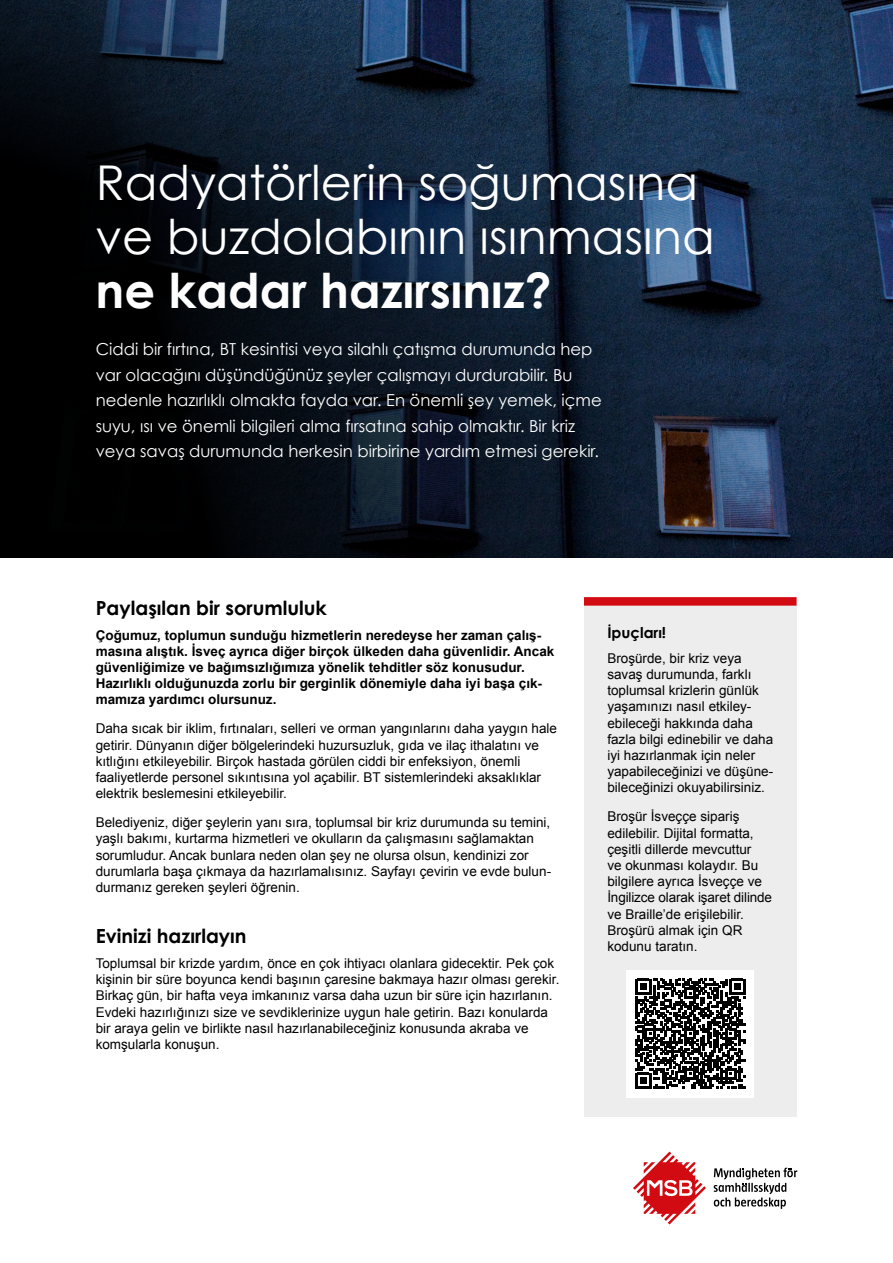
<style>
.page{position:relative;width:893px;height:1263px;background:#fff}
.page>*{position:absolute;margin:0;border:0;box-sizing:border-box;transform-origin:0 0}
.Rubrik_Liten{font:48px/54px "Century Gothic";color:#fff}
.Underrubrik_H3{font:700 19.5px "Century Gothic";color:#000}
.Ingress{font:16.5px/25.5px "Century Gothic";color:#fff}
.Rubrik{font:700 15px "Century Gothic";color:#000}
.Brödtext{font:13.5px/16.2px "Arial";color:#000}
.Text{font:13.5px/16.2px "Arial";color:#000}
.Brödtext-2{font:700 13.5px/16.2px "Arial";color:#000}
.s1{font-family:"Century Gothic Pro"}
.s2{font-weight:700}
</style>
<div class="page">
<svg style="left:0;top:0;width:893px;height:558px;background:#101e2f"></svg>
<svg style="left:633px;top:1151px;width:73px;height:73px"></svg>
<svg style="left:714px;top:1168px;width:83px;height:41px"></svg>
<div style="left:584px;top:951px;width:213px;height:165px;background:#ededed"></div>
<div style="left:584px;top:606px;width:213px;height:36px;background:#ededed"></div>
<div style="left:584px;top:597px;width:213px;height:9px;background:#d20a11"></div>
<div style="left:584px;top:632px;width:213px;height:184px;background:#ededed"></div>
<div style="left:584px;top:790px;width:213px;height:185px;background:#ededed"></div>
<div style="left:626px;top:970px;width:128px;height:127px;background:#fff"></div>
<svg style="left:635px;top:979px;width:110px;height:109px"></svg>
<h1 class="Rubrik_Liten" style="left:96px;top:155px;width:621px">Radyatörlerin so<span class="s1">ğ</span>umasına ve buzdolabının ısınmasına <span class="s2">ne kadar hazırsınız?</span></h1>
<p class="Ingress" style="left:96px;top:336px;width:508px">Ciddi bir fırtına, BT kesintisi veya silahlı çatı<span class="s1">ş</span>ma durumunda hep var olaca<span class="s1">ğ</span>ını dü<span class="s1">ş</span>ündü<span class="s1">ğ</span>ünüz <span class="s1">ş</span>eyler çalı<span class="s1">ş</span>mayı durdurabilir. Bu nedenle hazırlıklı olmakta fayda var. En önemli <span class="s1">ş</span>ey yemek, içme suyu, ısı ve önemli bilgileri alma fırsatına sahip olmaktır. Bir kriz veya sava<span class="s1">ş</span> durumunda herkesin birbirine yardım etmesi gerekir.</p>
<h2 class="Underrubrik_H3" style="left:96px;top:596px;width:233px">Payla<span class="s1">ş</span>ılan bir sorumluluk</h2>
<p class="Brödtext-2" style="left:96px;top:627px;width:460px">Çoğumuz, toplumun sunduğu hizmetlerin neredeyse her zaman çalış&shy;masına alıştık. İsveç ayrıca diğer birçok ülkeden daha güvenlidir. Ancak güvenliğimize ve bağımsızlığımıza yönelik tehditler söz konusudur.<br>Hazırlıklı olduğunuzda zorlu bir gerginlik dönemiyle daha iyi başa çık&shy;mamıza yardımcı olursunuz.</p>
<p class="Brödtext" style="left:96px;top:721px;width:463px">Daha sıcak bir iklim, fırtınaları, selleri ve orman yangınlarını daha yaygın hale getirir. Dünyanın diğer bölgelerindeki huzursuzluk, gıda ve ilaç ithalatını ve kıtlığını etkileyebilir. Birçok hastada görülen ciddi bir enfeksiyon, önemli faaliyetlerde personel sıkıntısına yol açabilir. BT sistemlerindeki aksaklıklar elektrik beslemesini etkileyebilir.</p>
<p class="Brödtext" style="left:96px;top:814px;width:457px">Belediyeniz, diğer şeylerin yanı sıra, toplumsal bir kriz durumunda su temini, yaşlı bakımı, kurtarma hizmetleri ve okulların da çalışmasını sağlamaktan sorumludur. Ancak bunlara neden olan şey ne olursa olsun, kendinizi zor durumlarla başa çıkmaya da hazırlamalısınız. Sayfayı çevirin ve evde bulun&shy;durmanız gereken şeyleri öğrenin.</p>
<h3 class="Underrubrik_H3" style="left:96px;top:924px;width:152px">Evinizi hazırlayın</h3>
<p class="Brödtext" style="left:96px;top:955px;width:465px">Toplumsal bir krizde yardım, önce en çok ihtiyacı olanlara gidecektir. Pek çok kişinin bir süre boyunca kendi başının çaresine bakmaya hazır olması gerekir.<br>Birkaç gün, bir hafta veya imkanınız varsa daha uzun bir süre için hazırlanın.<br>Evdeki hazırlığınızı size ve sevdiklerinize uygun hale getirin. Bazı konularda bir araya gelin ve birlikte nasıl hazırlanabileceğiniz konusunda akraba ve komşularla konuşun.</p>
<h4 class="Rubrik" style="left:607px;top:623px;width:60px"><span class="s1">İ</span>puçları!</h4>
<p class="Text" style="left:607px;top:650px;width:167px">Broşürde, bir kriz veya savaş durumunda, farklı toplumsal krizlerin günlük yaşamınızı nasıl etkiley&shy;ebileceği hakkında daha fazla bilgi edinebilir ve daha iyi hazırlanmak için neler yapabileceğinizi ve düşüne&shy;bileceğinizi okuyabilirsiniz.</p>
<p class="Text" style="left:607px;top:809px;width:166px">Broşür İsveççe sipariş edilebilir. Dijital formatta, çeşitli dillerde mevcuttur<br>ve okunması kolaydır. Bu bilgilere ayrıca İsveççe ve<br>İngilizce olarak işaret dilinde ve Braille’de erişilebilir.<br>Broşürü almak için QR kodunu taratın.</p>
</div>
